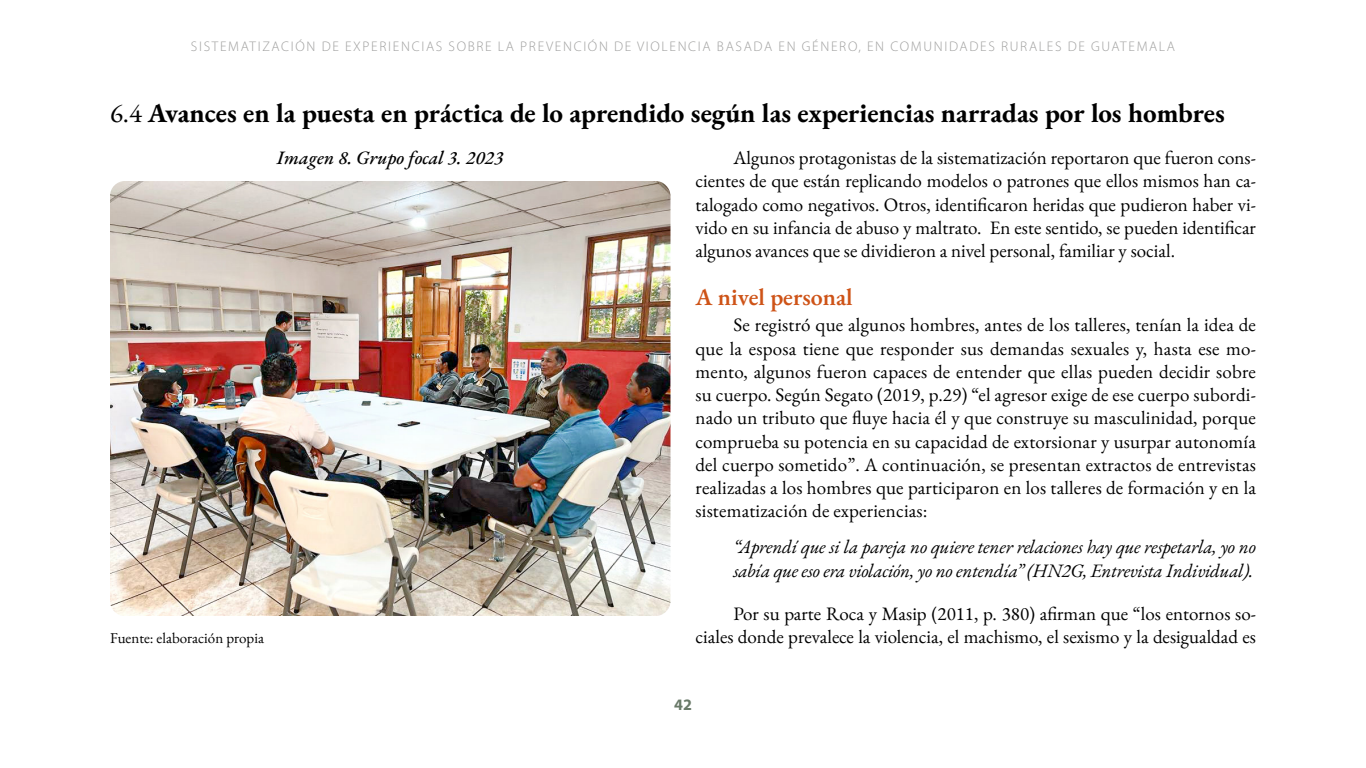
<style>
.page{position:relative;width:1366px;height:768px;background:#fff}
.page>*{position:absolute;margin:0;border:0;box-sizing:border-box;transform-origin:0 0}
.t1{font:700 27px "EB Garamond";color:#000}
.t2{font:600 24px "EB Garamond";color:#ce5317}
.t3{font:19px/23.2px "EB Garamond";color:#000;text-align:justify}
.t4{font:italic 19px/23.2px "EB Garamond";letter-spacing:-.01em;color:#000}
.t5{font:italic 500 19px "EB Garamond";color:#000}
.t6{font:700 16px "Myriad Pro";color:#6a7a69}
.t7{font:15px "EB Garamond";color:#000}
.t8{font:300 14px "Myriad Pro";letter-spacing:.12em;color:#9e9e9d}
.s1{font-weight:400}
</style>
<div class="page">
<img style="left:110px;top:181px;width:560px;height:435px">
<p class="t8" style="left:191px;top:37px;width:986px">SISTEMATIZACIÓN DE EXPERIENCIAS SOBRE LA PREVENCIÓN DE VIOLENCIA BASADA EN GÉNERO, EN COMUNIDADES RURALES DE GUATEMALA</p>
<h1 class="t1" style="left:110px;top:96px;width:1116px"><span class="s1">6.4</span> Avances en la puesta en práctica de lo aprendido según las experiencias narradas por los hombres</h1>
<p class="t3" style="left:696px;top:146px;width:562px;text-indent:38px">Algunos protagonistas de la sistematización reportaron que fueron cons&shy;cientes de que están replicando modelos o patrones que ellos mismos han ca&shy;talogado como negativos. Otros, identificaron heridas que pudieron haber vi&shy;vido en su infancia de abuso y maltrato. En este sentido, se pueden identificar algunos avances que se dividieron a nivel personal, familiar y social.</p>
<p class="t2" style="left:696px;top:282px;width:159px">A nivel personal</p>
<p class="t3" style="left:696px;top:314px;width:562px;text-indent:38px">Se registró que algunos hombres, antes de los talleres, tenían la idea de que la esposa tiene que responder sus demandas sexuales y, hasta ese mo&shy;mento, algunos fueron capaces de entender que ellas pueden decidir sobre su cuerpo. Según Segato (2019, p.29) “el agresor exige de ese cuerpo subordi&shy;nado un tributo que fluye hacia él y que construye su masculinidad, porque comprueba su potencia en su capacidad de extorsionar y usurpar autonomía del cuerpo sometido”. A continuación, se presentan extractos de entrevistas realizadas a los hombres que participaron en los talleres de formación y en la sistematización de experiencias:</p>
<p class="t4" style="left:734px;top:536px;width:524px">“Aprendí que si la pareja no quiere tener relaciones hay que respetarla, yo no sabía que eso era violación, yo no entendía” (HN2G, Entrevista Individual).</p>
<p class="t3" style="left:734px;top:602px;width:524px">Por su parte Roca y Masip (2011, p. 380) afirman que “los entornos so-</p>
<p class="t7" style="left:110px;top:628px;width:156px">Fuente: elaboración propia</p>
<p class="t3" style="left:696px;top:625px;width:562px">ciales donde prevalece la violencia, el machismo, el sexismo y la desigualdad es</p>
<p class="t5" style="left:277px;top:145px;width:228px">Imagen 8. Grupo focal 3. 2023</p>
<p class="t6" style="left:674px;top:694px;width:19px">42</p>
</div>
